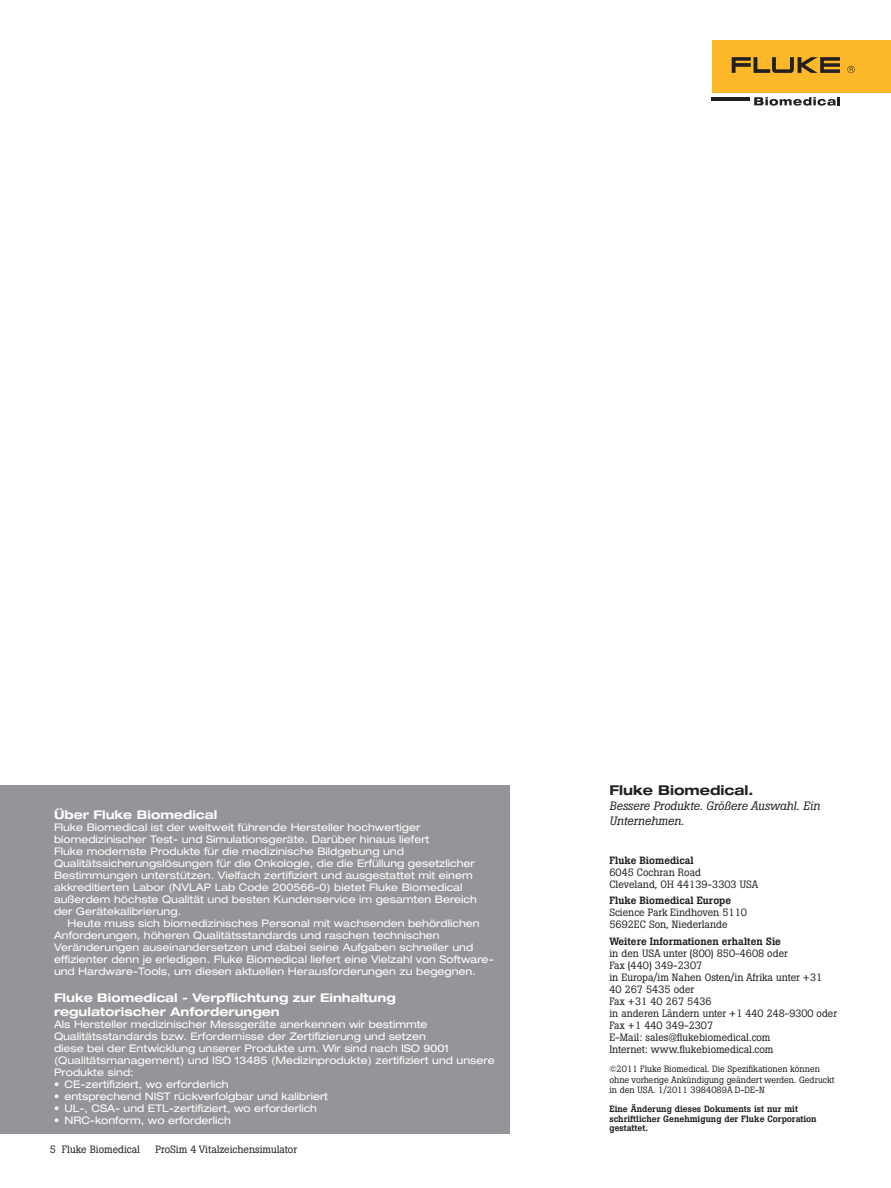
<style>
.page{position:relative;width:891px;height:1188px;background:#fff}
.page>*{position:absolute;margin:0;border:0;box-sizing:border-box;transform-origin:0 0}
.t1{font:700 expanded 13.5px "Helvetica Neue LT Std";color:#231f20}
.t2{font:700 expanded 12px/13.5px "Helvetica Neue LT Std";color:#fff}
.t3{font:italic 12px/15px "Boton Pro";color:#231f20}
.t4{font:expanded 10.5px/12px "Helvetica Neue LT Std";color:#fff}
.t5{font:10.5px/12px "Boton Pro";color:#231f20}
.t6{font:500 10.5px "Boton Pro";color:#231f20}
.t7{font:9px/10.5px "Boton Pro";color:#231f20}
.t8{font:500 9px/9.8px "Boton Pro";color:#231f20}
</style>
<div class="page">
<div style="left:712px;top:40px;width:179px;height:53px;background:#fcb828"></div>
<svg style="left:732px;top:57px;width:108px;height:16px"></svg>
<svg style="left:847px;top:66px;width:8px;height:7px"></svg>
<hr style="left:712px;top:97px;width:38px;height:4px;background:#231f20">
<svg style="left:754px;top:97px;width:86px;height:9px"></svg>
<div style="left:0;top:785px;width:509px;height:349px;background:#939598"></div>
<p class="t2" style="left:54px;top:808px;width:165px">Über Fluke Biomedical</p>
<p class="t4" style="left:54px;top:821px;width:425px">Fluke Biomedical ist der weltweit führende Hersteller hochwertiger biomedizinischer Test- und Simulationsgeräte. Darüber hinaus liefert<br>Fluke modernste Produkte für die medizinische Bildgebung und Qualitätssicherungslösungen für die Onkologie, die die Erfüllung gesetzlicher Bestimmungen unterstützen. Vielfach zertifiziert und ausgestattet mit einem akkreditierten Labor (NVLAP Lab Code 200566-0) bietet Fluke Biomedical außerdem höchste Qualität und besten Kundenservice im gesamten Bereich der Gerätekalibrierung.</p>
<p class="t4" style="left:54px;top:917px;width:441px;text-indent:14px">Heute muss sich biomedizinisches Personal mit wachsenden behördlichen Anforderungen, höheren Qualitätsstandards und raschen technischen Veränderungen auseinandersetzen und dabei seine Aufgaben schneller und effizienter denn je erledigen. Fluke Biomedical liefert eine Vielzahl von Software&shy;und Hardware-Tools, um diesen aktuellen Herausforderungen zu begegnen.</p>
<p class="t2" style="left:54px;top:991px;width:343px">Fluke Biomedical - Verpflichtung zur Einhaltung regulatorischer Anforderungen</p>
<p class="t4" style="left:54px;top:1018px;width:442px">Als Hersteller medizinischer Messgeräte anerkennen wir bestimmte Qualitätsstandards bzw. Erfordernisse der Zertifizierung und setzen<br>diese bei der Entwicklung unserer Produkte um. Wir sind nach ISO 9001 (Qualitätsmanagement) und ISO 13485 (Medizinprodukte) zertifiziert und unsere Produkte sind:</p>
<p class="t4" style="left:54px;top:1078px;width:176px">• CE-zertifiziert, wo erforderlich</p>
<p class="t4" style="left:54px;top:1090px;width:276px">• entsprechend NIST rückverfolgbar und kalibriert</p>
<p class="t4" style="left:54px;top:1102px;width:265px">• UL-, CSA- und ETL-zertifiziert, wo erforderlich</p>
<p class="t4" style="left:54px;top:1114px;width:178px">• NRC-konform, wo erforderlich</p>
<p class="t5" style="left:50px;top:1143px;width:92px">5 Fluke Biomedical</p>
<p class="t5" style="left:155px;top:1143px;width:143px">ProSim 4 Vitalzeichensimulator</p>
<p class="t1" style="left:609px;top:781px;width:146px">Fluke Biomedical.</p>
<p class="t3" style="left:609px;top:798px;width:212px">Bessere Produkte. Größere Auswahl. Ein<br>Unternehmen.</p>
<p class="t6" style="left:609px;top:853px;width:86px">Fluke Biomedical</p>
<p class="t5" style="left:609px;top:866px;width:150px">6045 Cochran Road<br>Cleveland, OH 44139-3303 USA</p>
<p class="t6" style="left:609px;top:894px;width:123px">Fluke Biomedical Europe</p>
<p class="t5" style="left:609px;top:907px;width:139px">Science Park Eindhoven 5110<br>5692EC Son, Niederlande</p>
<p class="t6" style="left:609px;top:934px;width:173px">Weitere Informationen erhalten Sie</p>
<p class="t5" style="left:609px;top:947px;width:229px">in den USA unter (800) 850-4608 oder<br>Fax (440) 349-2307<br>in Europa/im Nahen Osten/in Afrika unter +31<br>40 267 5435 oder<br>Fax +31 40 267 5436<br>in anderen Ländern unter +1 440 248-9300 oder<br>Fax +1 440 349-2307<br>E-Mail: sales@flukebiomedical.com<br>Internet: www.flukebiomedical.com</p>
<p class="t7" style="left:609px;top:1064px;width:227px">©2011 Fluke Biomedical. Die Spezifikationen können ohne vorherige Ankündigung geändert werden. Gedruckt in den USA. 1/2011 3984089A D-DE-N</p>
<p class="t8" style="left:609px;top:1104px;width:209px">Eine Änderung dieses Dokuments ist nur mit schriftlicher Genehmigung der Fluke Corporation gestattet.</p>
</div>
